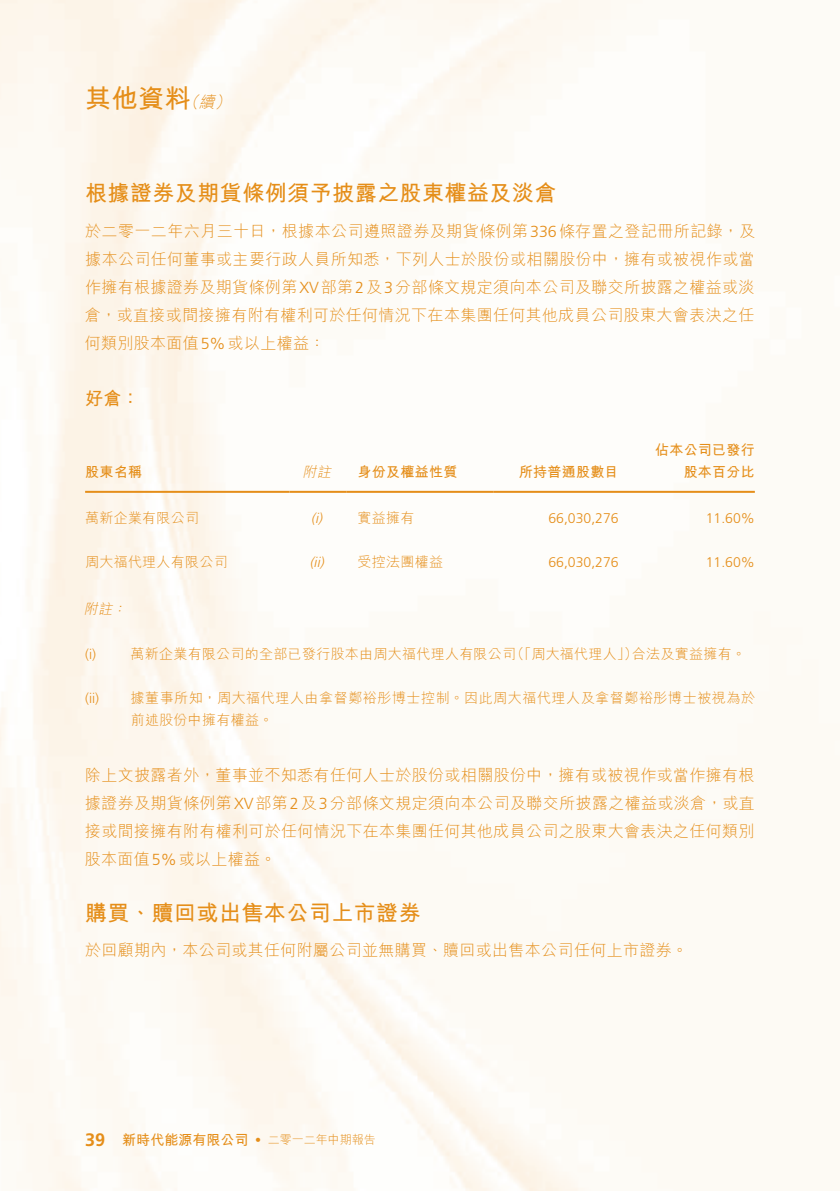
<style>
.page{position:relative;width:840px;height:1191px;background:#fff}
.page>*{position:absolute;margin:0;border:0;box-sizing:border-box;transform-origin:0 0}
.t1{font:700 26px "M Hei HK";color:#e58e19}
.t2{font:700 22px "M Hei HK";letter-spacing:.02em;color:#e58e19}
.t3{font:700 18px "M Hei HK";color:#e58e19}
.t4{font:700 18px "Frutiger LT Std";color:#e58e19}
.t5{font:300 16px/28px "M Hei HK";letter-spacing:.02em;color:#e58e19;text-align:justify}
.t6{font:italic 300 16px "M Hei HK";color:#e58e19}
.t7{font:300 14px "M Hei HK";letter-spacing:.02em;color:#e58e19}
.t8{font:300 14px "M Hei HK";letter-spacing:.04em;color:#e58e19}
.t9{font:300 14px "Frutiger LT Std";color:#e58e19}
.t10{font:700 14px/22px "M Hei HK";letter-spacing:.02em;color:#e58e19;text-align:right}
.t11{font:700 14px "M Hei HK";color:#e58e19}
.t12{font:italic 300 14px "Frutiger LT Std";color:#e58e19}
.t13{font:italic 300 14px "M Hei HK";color:#e58e19}
.t14{font:300 12px "M Hei HK";color:#e58e19}
.t15{font:700 12px "Frutiger LT Std";color:#e58e19}
.s1{font-family:"Frutiger LT Std"}
</style>
<div class="page">
<img style="left:0;top:0;width:840px;height:1191px">
<hr style="left:85px;top:491px;width:204px;height:2px;background:#e58e19">
<hr style="left:289px;top:491px;width:57px;height:2px;background:#e58e19">
<hr style="left:346px;top:491px;width:147px;height:2px;background:#e58e19">
<hr style="left:493px;top:491px;width:136px;height:2px;background:#e58e19">
<hr style="left:629px;top:491px;width:125px;height:2px;background:#e58e19">
<h1 class="t1" style="left:85px;top:80px;width:107px">其他資料</h1>
<p class="t6" style="left:199px;top:94px;width:21px">續</p>
<p class="t6" style="left:183px;top:94px;width:21px">（</p>
<p class="t6" style="left:215px;top:94px;width:21px">(</p>
<h2 class="t2" style="left:85px;top:177px;width:472px">根據證券及期貨條例須予披露之股東權益及淡倉</h2>
<p class="t5" style="left:85px;top:216px;width:671px">於二零一二年六月三十日，根據本公司遵照證券及期貨條例第<span class="s1">336</span>條存置之登記冊所記錄，及據本公司任何董事或主要行政人員所知悉，下列人士於股份或相關股份中，擁有或被視作或當作擁有根據證券及期貨條例第<span class="s1">XV</span>部第<span class="s1">2</span>及<span class="s1">3</span>分部條文規定須向本公司及聯交所披露之權益或淡倉，或直接或間接擁有附有權利可於任何情況下在本集團任何其他成員公司股東大會表決之任何類別股本面值<span class="s1">5%</span>或以上權益：</p>
<p class="t3" style="left:85px;top:385px;width:56px">好倉：</p>
<p class="t10" style="left:85px;top:459px;width:58px">股東名稱</p>
<p class="t7" style="left:85px;top:510px;width:115px">萬新企業有限公司</p>
<p class="t13" style="left:302px;top:464px;width:33px">附註</p>
<p class="t12" style="left:311px;top:510px;width:16px">)i(</p>
<p class="t10" style="left:357px;top:459px;width:101px">身份及權益性質</p>
<p class="t7" style="left:357px;top:510px;width:58px">實益擁有</p>
<p class="t10" style="left:518px;top:459px;width:101px">所持普通股數目</p>
<p class="t9" style="left:548px;top:510px;width:72px">66,030,276</p>
<p class="t10" style="left:654px;top:437px;width:101px">佔本公司已發行股本百分比</p>
<p class="t9" style="left:705px;top:510px;width:51px">11.60%</p>
<p class="t7" style="left:85px;top:554px;width:144px">周大福代理人有限公司</p>
<p class="t13" style="left:112px;top:602px;width:18px">：</p>
<p class="t13" style="left:84px;top:602px;width:33px">附註</p>
<p class="t12" style="left:309px;top:554px;width:19px">)i i(</p>
<p class="t7" style="left:357px;top:554px;width:87px">受控法團權益</p>
<p class="t9" style="left:548px;top:554px;width:72px">66,030,276</p>
<p class="t9" style="left:705px;top:554px;width:51px">11.60%</p>
<p class="t9" style="left:85px;top:645px;width:12px">)i(</p>
<p class="t9" style="left:85px;top:690px;width:15px">)i i(</p>
<p class="t7" style="left:631px;top:646px;width:115px">合法及實益擁有。</p>
<p class="t7" style="left:510px;top:646px;width:129px">（「周大福代理人」）</p>
<p class="t7" style="left:130px;top:646px;width:387px">萬新企業有限公司的全部已發行股本由周大福代理人有限公司</p>
<p class="t8" style="left:130px;top:690px;width:625px">據董事所知，周大福代理人由拿督鄭裕彤博士控制。因此周大福代理人及拿督鄭裕彤博士被視為於</p>
<p class="t7" style="left:131px;top:712px;width:144px">前述股份中擁有權益。</p>
<p class="t5" style="left:85px;top:760px;width:671px">除上文披露者外，董事並不知悉有任何人士於股份或相關股份中，擁有或被視作或當作擁有根據證券及期貨條例第<span class="s1">XV</span>部第<span class="s1">2</span>及<span class="s1">3</span>分部條文規定須向本公司及聯交所披露之權益或淡倉，或直接或間接擁有附有權利可於任何情況下在本集團任何其他成員公司之股東大會表決之任何類別股本面值<span class="s1">5%</span>或以上權益。</p>
<h2 class="t2" style="left:85px;top:896px;width:337px">購買、贖回或出售本公司上市證券</h2>
<p class="t5" style="left:85px;top:936px;width:603px">於回顧期內，本公司或其任何附屬公司並無購買、贖回或出售本公司任何上市證券。</p>
<p class="t4" style="left:85px;top:1128px;width:22px">39</p>
<p class="t11" style="left:122px;top:1129px;width:127px">新時代能源有限公司</p>
<p class="t15" style="left:255px;top:1133px;width:7px">•</p>
<p class="t14" style="left:268px;top:1133px;width:109px">二零一二年中期報告</p>
</div>
